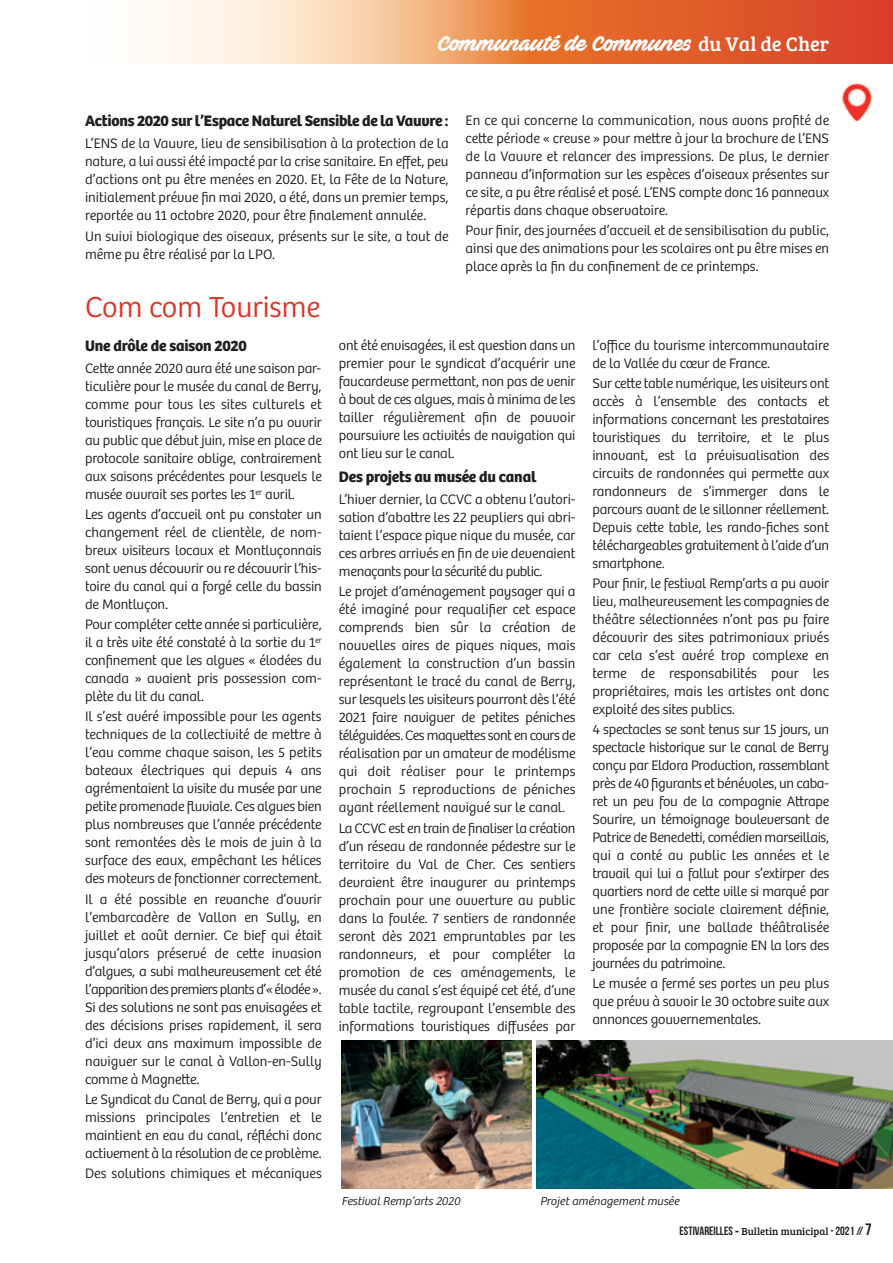
<style>
.page{position:relative;width:893px;height:1263px;background:#fff}
.page>*{position:absolute;margin:0;border:0;box-sizing:border-box;transform-origin:0 0}
.t1{font:300 30px "Bree";color:#d9392a}
.t2{font:21px "Ave Fedan PERSONALUSEONLY";color:#fff}
.t3{font:700 15.75px "Bree";letter-spacing:-.015em;color:#231f20}
.t4{font:300 14.25px/18px "Bree";letter-spacing:-.01em;color:#231f20;text-align:justify}
.t5{font:italic 300 12px "Bree";color:#231f20}
.t6{font:12px "Bebas Neue";color:#231f20}
.s1{font-family:"Bree Serif";font-size:20.25px}
.s2{font-family:"Bree";font-weight:700}
.s3{font-family:"Bree Serif";font-size:10.5px}
.s4{font-size:16.5px}
</style>
<div class="page">
<img style="left:842px;top:82px;width:30px;height:40px">
<svg style="left:528px;top:0;width:365px;height:64px;background:#df5929"></svg>
<img style="left:164px;top:0;width:364px;height:64px">
<img style="left:537px;top:1041px;width:356px;height:148px">
<img style="left:341px;top:1041px;width:190px;height:148px">
<h2 class="t2" style="left:438px;top:35px;width:392px">Communauté de Communes <span class="s1">du Val de Cher</span></h2>
<p class="t3" style="left:85px;top:115px;width:365px">Actions 2020 sur l’Espace Naturel Sensible de la Vauvre :</p>
<p class="t4" style="left:85px;top:136px;width:365px">L’ENS de la Vauvre, lieu de sensibilisation à la protection de la nature, a lui aussi été impacté par la crise sanitaire. En effet, peu d’actions ont pu être menées en 2020. Et, la Fête de la Nature, initialement prévue fin mai 2020, a été, dans un premier temps, reportée au 11 octobre 2020, pour être finalement annulée.</p>
<p class="t4" style="left:85px;top:228px;width:365px">Un suivi biologique des oiseaux, présents sur le site, a tout de même pu être réalisé par la LPO.</p>
<h1 class="t1" style="left:85px;top:296px;width:237px">Com com Tourisme</h1>
<p class="t4" style="left:466px;top:113px;width:365px">En ce qui concerne la communication, nous avons profité de cette période « creuse » pour mettre à jour la brochure de l’ENS de la Vauvre et relancer des impressions. De plus, le dernier panneau d’information sur les espèces d’oiseaux présentes sur ce site, a pu être réalisé et posé. L’ENS compte donc 16 panneaux répartis dans chaque observatoire.</p>
<p class="t4" style="left:466px;top:223px;width:365px">Pour finir, des journées d’accueil et de sensibilisation du public, ainsi que des animations pour les scolaires ont pu être mises en place après la fin du confinement de ce printemps.</p>
<p class="t3" style="left:85px;top:340px;width:163px">Une drôle de saison 2020</p>
<p class="t4" style="left:85px;top:361px;width:238px">Cette année 2020 aura été une saison par&shy;ticulière pour le musée du canal de Berry, comme pour tous les sites culturels et touristiques français. Le site n’a pu ouvrir au public que début juin, mise en place de protocole sanitaire oblige, contrairement aux saisons précédentes pour lesquels le musée ouvrait ses portes les 1<sup>er</sup> avril.</p>
<p class="t4" style="left:85px;top:507px;width:238px">Les agents d’accueil ont pu constater un changement réel de clientèle, de nom&shy;breux visiteurs locaux et Montluçonnais sont venus découvrir ou re découvrir l’his&shy;toire du canal qui a forgé celle du bassin de Montluçon.</p>
<p class="t4" style="left:85px;top:617px;width:238px">Pour compléter cette année si particulière, il a très vite été constaté à la sortie du 1<sup>er </sup>confinement que les algues « élodées du canada » avaient pris possession com&shy;plète du lit du canal.</p>
<p class="t4" style="left:85px;top:709px;width:238px">Il s’est avéré impossible pour les agents techniques de la collectivité de mettre à l’eau comme chaque saison, les 5 petits bateaux électriques qui depuis 4 ans agrémentaient la visite du musée par une petite promenade fluviale. Ces algues bien plus nombreuses que l’année précédente sont remontées dès le mois de juin à la surface des eaux, empêchant les hélices des moteurs de fonctionner correctement.</p>
<p class="t4" style="left:85px;top:891px;width:238px">Il a été possible en revanche d’ouvrir l’embarcadère de Vallon en Sully, en juillet et août dernier. Ce bief qui était jusqu’alors préservé de cette invasion d’algues, a subi malheureusement cet été l’apparition des premiers plants d’« élodée ».<br>Si des solutions ne sont pas envisagées et des décisions prises rapidement, il sera d’ici deux ans maximum impossible de naviguer sur le canal à Vallon-en-Sully comme à Magnette.</p>
<p class="t4" style="left:85px;top:1091px;width:238px">Le Syndicat du Canal de Berry, qui a pour missions principales l’entretien et le maintient en eau du canal, réfléchi donc activement à la résolution de ce problème.</p>
<p class="t4" style="left:85px;top:1166px;width:238px">Des solutions chimiques et mécaniques</p>
<p class="t4" style="left:339px;top:337px;width:238px">ont été envisagées, il est question dans un premier pour le syndicat d’acquérir une faucardeuse permettant, non pas de venir à bout de ces algues, mais à minima de les tailler régulièrement afin de pouvoir poursuivre les activités de navigation qui ont lieu sur le canal.</p>
<p class="t3" style="left:339px;top:471px;width:199px">Des projets au musée du canal</p>
<p class="t4" style="left:339px;top:492px;width:238px">L’hiver dernier, la CCVC a obtenu l’autori&shy;sation d’abattre les 22 peupliers qui abri&shy;taient l’espace pique nique du musée, car ces arbres arrivés en fin de vie devenaient menaçants pour la sécurité du public.</p>
<p class="t4" style="left:339px;top:584px;width:238px">Le projet d’aménagement paysager qui a été imaginé pour requalifier cet espace comprends bien sûr la création de nouvelles aires de piques niques, mais également la construction d’un bassin représentant le tracé du canal de Berry, sur lesquels les visiteurs pourront dès l’été 2021 faire naviguer de petites péniches téléguidées. Ces maquettes sont en cours de réalisation par un amateur de modélisme qui doit réaliser pour le printemps prochain 5 reproductions de péniches ayant réellement navigué sur le canal.</p>
<p class="t4" style="left:339px;top:820px;width:238px">La CCVC est en train de finaliser la création d’un réseau de randonnée pédestre sur le territoire du Val de Cher. Ces sentiers devraient être inaugurer au printemps prochain pour une ouverture au public dans la foulée. 7 sentiers de randonnée seront dès 2021 empruntables par les randonneurs, et pour compléter la promotion de ces aménagements, le musée du canal s’est équipé cet été, d’une table tactile, regroupant l’ensemble des informations touristiques diffusées par</p>
<p class="t4" style="left:592px;top:338px;width:238px">l’office du tourisme intercommunautaire de la Vallée du cœur de France.</p>
<p class="t4" style="left:592px;top:376px;width:238px">Sur cette table numérique, les visiteurs ont accès à l’ensemble des contacts et informations concernant les prestataires touristiques du territoire, et le plus innovant, est la prévisualisation des circuits de randonnées qui permette aux randonneurs de s’immerger dans le parcours avant de le sillonner réellement.<br>Depuis cette table, les rando-fiches sont téléchargeables gratuitement à l’aide d’un smartphone.</p>
<p class="t4" style="left:592px;top:576px;width:238px">Pour finir, le festival Remp’arts a pu avoir lieu, malheureusement les compagnies de théâtre sélectionnées n’ont pas pu faire découvrir des sites patrimoniaux privés car cela s’est avéré trop complexe en terme de responsabilités pour les propriétaires, mais les artistes ont donc exploité des sites publics.</p>
<p class="t4" style="left:592px;top:722px;width:238px">4 spectacles se sont tenus sur 15 jours, un spectacle historique sur le canal de Berry conçu par Eldora Production, rassemblant près de 40 figurants et bénévoles, un caba&shy;ret un peu fou de la compagnie Attrape Sourire, un témoignage bouleversant de Patrice de Benedetti, comédien marseillais, qui a conté au public les années et le travail qui lui a fallut pour s’extirper des quartiers nord de cette ville si marqué par une frontière sociale clairement définie, et pour finir, une ballade théâtralisée proposée par la compagnie EN la lors des journées du patrimoine.</p>
<p class="t4" style="left:592px;top:976px;width:238px">Le musée a fermé ses portes un peu plus que prévu à savoir le 30 octobre suite aux annonces gouvernementales.</p>
<p class="t5" style="left:341px;top:1196px;width:120px">Festival Remp’arts 2020</p>
<p class="t5" style="left:540px;top:1196px;width:141px">Projet aménagement musée</p>
<p class="t6" style="left:679px;top:1224px;width:194px">ESTIVAREILLES <span class="s2">-</span> <span class="s3">Bulletin municipal</span> - 2021 // <span class="s4">7</span></p>
</div>
